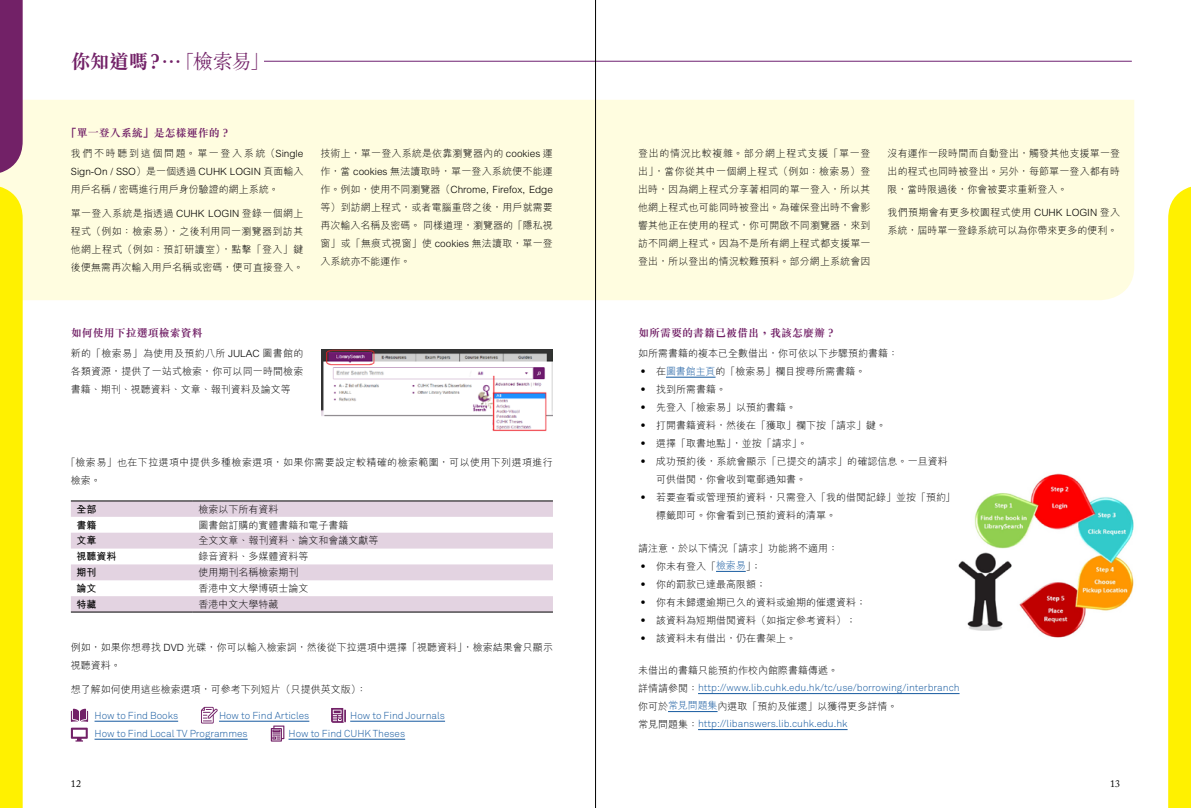
<style>
.page{position:relative;width:1191px;height:808px;background:#fff}
.page>*{position:absolute;margin:0;border:0;box-sizing:border-box;transform-origin:0 0}
.t1{font:700 20px "M Sung HK";color:#722167}
.t2{font:700 11px "M Sung HK";color:#722167}
.t3{font:300 10px/18px "M Hei HK";color:#000;text-align:justify}
.t4{font:300 10px "Akkurat";color:#15599f}
.t5{font:300 10px/18px "M Hei HK";letter-spacing:.04em;color:#000}
.t6{font:700 10px "M Hei HK";color:#000}
.t7{font:10px "Adobe Caslon Pro";color:#000}
.s1{font-weight:300}
.s2{color:#15599f}
.s3{font-family:"M Hei HK";color:#000}
</style>
<div class="page">
<hr style="left:264px;top:61px;width:867px;height:1px;background:#6e1f70">
<img style="left:322px;top:349px;width:231px;height:83px">
<hr style="left:666px;top:377px;width:49px;height:1px;background:#15599f">
<svg style="left:716px;top:571px;width:29px;height:1px"></svg>
<hr style="left:698px;top:693px;width:261px;height:1px;background:#15599f">
<hr style="left:668px;top:711px;width:49px;height:1px;background:#15599f">
<hr style="left:698px;top:729px;width:149px;height:1px;background:#15599f">
<div style="left:0;top:100px;width:1134px;height:200px;background:#fffde0"></div>
<svg style="left:71px;top:501px;width:482px;height:110px;fill:#e3d3e1"></svg>
<hr style="left:71px;top:611px;width:122px;height:1px;background:#000">
<hr style="left:193px;top:611px;width:360px;height:1px;background:#000">
<hr style="left:71px;top:500px;width:122px;height:1px;background:#000">
<hr style="left:193px;top:500px;width:360px;height:1px;background:#000">
<img style="left:958px;top:473px;width:176px;height:165px">
<hr style="left:95px;top:721px;width:83px;height:1px;background:#15599f">
<hr style="left:219px;top:721px;width:90px;height:1px;background:#15599f">
<hr style="left:350px;top:721px;width:95px;height:1px;background:#15599f">
<hr style="left:95px;top:739px;width:153px;height:1px;background:#15599f">
<hr style="left:288px;top:739px;width:117px;height:1px;background:#15599f">
<svg style="left:71px;top:709px;width:17px;height:13px"></svg>
<svg style="left:71px;top:728px;width:17px;height:13px"></svg>
<svg style="left:331px;top:708px;width:15px;height:15px"></svg>
<svg style="left:271px;top:725px;width:13px;height:16px"></svg>
<svg style="left:201px;top:707px;width:17px;height:16px"></svg>
<svg style="left:0;top:0;width:23px;height:175px;background:#7b306f"></svg>
<div style="left:0;top:185px;width:23px;height:623px;background:#fff100"></div>
<div style="left:1168px;top:186px;width:23px;height:622px;background:#fff100"></div>
<hr style="left:595px;top:0;width:1px;height:808px;background:#000">
<h1 class="t1" style="left:71px;top:51px;width:200px">你知道嗎？…<span class="s1">「檢索易」</span></h1>
<p class="t2" style="left:66px;top:127px;width:166px">「單一登入系統」是怎樣運作的？</p>
<p class="t3" style="left:71px;top:144px;width:234px">我們不時聽到這個問題。單一登入系統（Single Sign-On / SSO）是一個透過 CUHK LOGIN 頁面輸入用戶名稱 / 密碼進行用戶身份驗證的網上系統。</p>
<p class="t3" style="left:71px;top:204px;width:234px">單一登入系統是指透過 CUHK LOGIN 登錄一個網上程式（例如：檢索易），之後利用同一瀏覽器到訪其他網上程式（例如：預訂研讀室），點擊「登入」鍵後便無需再次輸入用戶名稱或密碼，便可直接登入。</p>
<p class="t3" style="left:320px;top:144px;width:234px">技術上，單一登入系統是依靠瀏覽器內的 cookies 運作，當 cookies 無法讀取時，單一登入系統便不能運作。例如，使用不同瀏覽器（Chrome, Firefox, Edge等）到訪網上程式，或者電腦重啓之後，用戶就需要再次輸入名稱及密碼。 同樣道理，瀏覽器的「隱私視窗」或「無痕式視窗」使 cookies 無法讀取，單一登入系統亦不能運作。</p>
<p class="t3" style="left:638px;top:144px;width:234px">登出的情況比較複雜。部分網上程式支援「單一登出」，當你從其中一個網上程式（例如：檢索易）登出時，因為網上程式分享著相同的單一登入，所以其他網上程式也可能同時被登出。為確保登出時不會影響其他正在使用的程式，你可開啟不同瀏覽器，來到訪不同網上程式。因為不是所有網上程式都支援單一登出，所以登出的情況較難預料。部分網上系統會因</p>
<p class="t3" style="left:887px;top:144px;width:234px">沒有運作一段時間而自動登出，觸發其他支援單一登出的程式也同時被登出。另外，每節單一登入都有時限，當時限過後，你會被要求重新登入。</p>
<p class="t3" style="left:887px;top:203px;width:234px">我們預期會有更多校園程式使用 CUHK LOGIN 登入系統，屆時單一登錄系統可以為你帶來更多的便利。</p>
<p class="t2" style="left:71px;top:328px;width:133px">如何使用下拉選項檢索資料</p>
<p class="t3" style="left:71px;top:344px;width:234px">新的「檢索易」為使用及預約八所 JULAC 圖書館的各類資源，提供了一站式檢索，你可以同一時間檢索書籍、期刊、視聽資料、文章、報刊資料及論文等</p>
<p class="t5" style="left:71px;top:453px;width:483px;text-indent:-5px">「檢索易」也在下拉選項中提供多種檢索選項，如果你需要設定較精確的檢索範圍，可以使用下列選項進行檢索。</p>
<p class="t6" style="left:77px;top:502px;width:21px">全部</p>
<p class="t3" style="left:198px;top:500px;width:82px">檢索以下所有資料</p>
<p class="t6" style="left:77px;top:518px;width:21px">書籍</p>
<p class="t3" style="left:198px;top:516px;width:152px">圖書館訂購的實體書籍和電子書籍</p>
<p class="t6" style="left:77px;top:533px;width:21px">文章</p>
<p class="t3" style="left:198px;top:532px;width:182px">全文文章、報刊資料、論文和會議文獻等</p>
<p class="t6" style="left:77px;top:549px;width:41px">視聽資料</p>
<p class="t3" style="left:198px;top:547px;width:112px">錄音資料、多媒體資料等</p>
<p class="t6" style="left:77px;top:565px;width:21px">期刊</p>
<p class="t3" style="left:198px;top:563px;width:102px">使用期刊名稱檢索期刊</p>
<p class="t6" style="left:77px;top:581px;width:21px">論文</p>
<p class="t3" style="left:198px;top:579px;width:112px">香港中文大學博碩士論文</p>
<p class="t6" style="left:77px;top:597px;width:21px">特藏</p>
<p class="t3" style="left:198px;top:595px;width:82px">香港中文大學特藏</p>
<p class="t3" style="left:71px;top:638px;width:483px">例如，如果你想尋找 DVD 光碟，你可以輸入檢索詞，然後從下拉選項中選擇「視聽資料」，檢索結果會只顯示視聽資料。</p>
<p class="t3" style="left:71px;top:680px;width:297px">想了解如何使用這些檢索選項，可參考下列短片（只提供英文版）：</p>
<p class="t4" style="left:95px;top:710px;width:85px">How to Find Books</p>
<p class="t4" style="left:219px;top:710px;width:92px">How to Find Articles</p>
<p class="t4" style="left:350px;top:710px;width:96px">How to Find Journals</p>
<p class="t4" style="left:95px;top:728px;width:155px">How to Find Local TV Programmes</p>
<p class="t4" style="left:288px;top:728px;width:118px">How to Find CUHK Theses</p>
<p class="t2" style="left:638px;top:328px;width:199px">如所需要的書籍已被借出，我該怎麼辦？</p>
<p class="t3" style="left:638px;top:344px;width:261px">如所需書籍的複本已全數借出，你可依以下步驟預約書籍：</p>
<p class="t3" style="left:638px;top:362px;width:229px">• 在<span class="s2">圖書館主頁</span>的「檢索易」欄目搜尋所需書籍。</p>
<p class="t3" style="left:638px;top:380px;width:89px">• 找到所需書籍。</p>
<p class="t3" style="left:638px;top:398px;width:159px">• 先登入「檢索易」以預約書籍。</p>
<p class="t3" style="left:638px;top:416px;width:249px">• 打開書籍資料，然後在「獲取」欄下按「請求」鍵。</p>
<p class="t3" style="left:638px;top:434px;width:171px">• 選擇「取書地點」，並按「請求」。</p>
<p class="t3" style="left:656px;top:452px;width:293px;text-indent:-18px">• 成功預約後，系統會顯示「已提交的請求」的確認信息。一旦資料可供借閱，你會收到電郵通知書。</p>
<p class="t3" style="left:656px;top:488px;width:301px;text-indent:-18px">• 若要查看或管理預約資料，只需登入「我的借閱記錄」並按「預約」標籤即可。你會看到已預約資料的清單。</p>
<p class="t3" style="left:638px;top:539px;width:201px">請注意，於以下情況「請求」功能將不適用：</p>
<p class="t3" style="left:638px;top:557px;width:125px">• 你未有登入「<span class="s2">檢索易</span>」；</p>
<p class="t3" style="left:638px;top:575px;width:129px">• 你的罰款已達最高限額；</p>
<p class="t3" style="left:638px;top:593px;width:229px">• 你有未歸還逾期已久的資料或逾期的催還資料；</p>
<p class="t3" style="left:638px;top:611px;width:219px">• 該資料為短期借閱資料（如指定參考資料）；</p>
<p class="t3" style="left:638px;top:629px;width:159px">• 該資料未有借出，仍在書架上。</p>
<p class="t3" style="left:638px;top:661px;width:201px">未借出的書籍只能預約作校內館際書籍傳遞。</p>
<p class="t4" style="left:638px;top:682px;width:323px"><span class="s3">詳情請參閱：</span>http://www.lib.cuhk.edu.hk/tc/use/borrowing/interbranch</p>
<p class="t3" style="left:638px;top:697px;width:261px">你可於<span class="s2">常見問題集</span>內選取「預約及催還」以獲得更多詳情。</p>
<p class="t4" style="left:638px;top:718px;width:211px"><span class="s3">常見問題集：</span>http://libanswers.lib.cuhk.edu.hk</p>
<p class="t7" style="left:71px;top:778px;width:12px">12</p>
<p class="t7" style="left:1110px;top:778px;width:11px">13</p>
</div>
